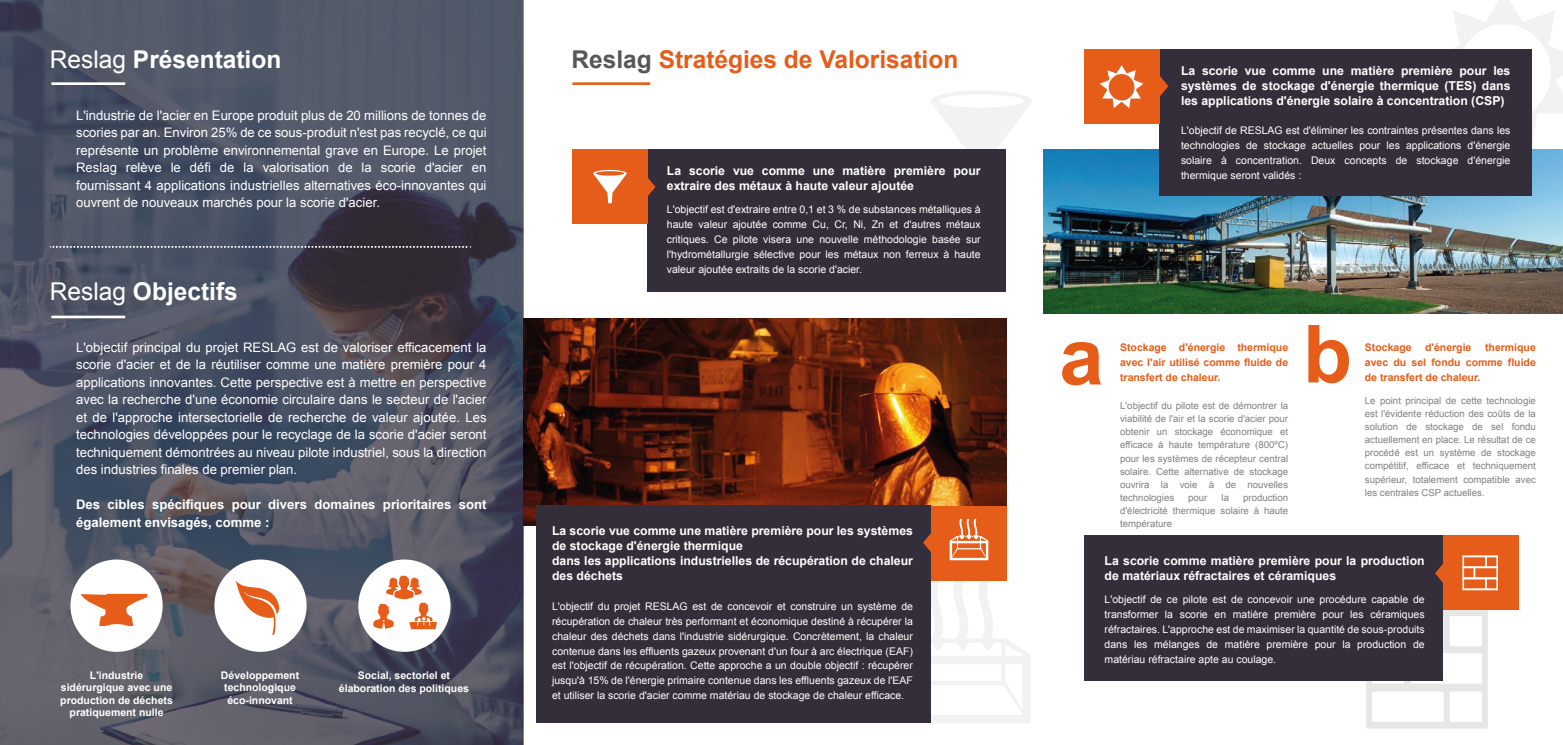
<style>
.page{position:relative;width:1563px;height:745px;background:#fff}
.page>*{position:absolute;margin:0;border:0;box-sizing:border-box;transform-origin:0 0}
.t1{font:700 80.06px "Arial";color:#e55d19}
.t2{font:700 24.5px "Arial";color:#fff}
.t3{font:700 24.5px "Arial";color:#e55d19}
.t4{font:13.12px/17.5px "Arial";color:#fff;text-align:justify}
.t5{font:700 13.12px/17.5px "Arial";color:#fff}
.t6{font:700 12.25px/14.9px "Arial";color:#fff}
.t7{font:10.5px/14.9px "Arial";color:#fff;text-align:justify}
.t8{font:700 10.5px/14.9px "Arial";color:#e55d19;text-align:justify}
.t9{font:700 10.5px/12.6px "Arial";color:#fff;text-align:center}
.t10{font:9.62px/13.1px "Arial";color:#808081;text-align:justify}
.s1{font-weight:400}
.s2{color:#575756}
</style>
<div class="page">
<svg style="left:0;top:0;width:524px;height:744px;background:#4d5161"></svg>
<svg style="left:1453px;top:0;width:110px;height:144px"></svg>
<svg style="left:931px;top:91px;width:101px;height:58px"></svg>
<svg style="left:895px;top:575px;width:136px;height:148px"></svg>
<svg style="left:1366px;top:609px;width:121px;height:119px"></svg>
<img style="left:523px;top:318px;width:483px;height:206px">
<img style="left:1043px;top:149px;width:520px;height:164px">
<div style="left:647px;top:149px;width:359px;height:143px;background:#342d3a"></div>
<div style="left:1159px;top:49px;width:373px;height:146px;background:#342d3a"></div>
<div style="left:1084px;top:535px;width:359px;height:145px;background:#342d3a"></div>
<div style="left:536px;top:505px;width:395px;height:217px;background:#342d3a"></div>
<div style="left:572px;top:149px;width:75px;height:74px;background:#e55d19"></div>
<div style="left:1084px;top:49px;width:75px;height:75px;background:#e55d19"></div>
<div style="left:1443px;top:535px;width:75px;height:74px;background:#e55d19"></div>
<div style="left:931px;top:505px;width:75px;height:75px;background:#e55d19"></div>
<svg style="left:949px;top:518px;width:39px;height:42px"></svg>
<hr style="left:572px;top:82px;width:78px;height:3px;background:#e55d19">
<hr style="left:51px;top:82px;width:74px;height:3px;background:#fff">
<hr style="left:51px;top:315px;width:74px;height:3px;background:#fff">
<svg style="left:50px;top:246px;width:421px;height:1px"></svg>
<div style="left:358px;top:559px;width:92px;height:92px;background:#fff;border-radius:50%"></div>
<svg style="left:373px;top:575px;width:64px;height:53px"></svg>
<div style="left:214px;top:559px;width:93px;height:92px;background:#fff;border-radius:50%"></div>
<svg style="left:236px;top:581px;width:44px;height:53px"></svg>
<svg style="left:1462px;top:555px;width:36px;height:35px"></svg>
<svg style="left:593px;top:170px;width:34px;height:33px"></svg>
<div style="left:70px;top:559px;width:93px;height:92px;background:#fff;border-radius:50%"></div>
<svg style="left:81px;top:593px;width:66px;height:32px"></svg>
<svg style="left:1099px;top:65px;width:44px;height:43px"></svg>
<svg style="left:923px;top:533px;width:8px;height:19px"></svg>
<svg style="left:647px;top:176px;width:8px;height:21px"></svg>
<svg style="left:1159px;top:75px;width:9px;height:22px"></svg>
<svg style="left:1435px;top:564px;width:8px;height:19px"></svg>
<h2 class="t2" style="left:50px;top:43px;width:233px"><span class="s1">Reslag</span> Présentation</h2>
<p class="t4" style="left:76px;top:106px;width:412px">L'industrie de l'acier en Europe produit plus de 20 millions de tonnes de scories par an. Environ 25% de ce sous-produit n'est pas recyclé, ce qui représente un problème environnemental grave en Europe. Le projet Reslag relève le défi de la valorisation de la scorie d'acier en fournissant 4 applications industrielles alternatives éco-innovantes qui ouvrent de nouveaux marchés pour la scorie d'acier.</p>
<h2 class="t2" style="left:50px;top:274px;width:189px"><span class="s1">Reslag</span> Objectifs</h2>
<p class="t4" style="left:76px;top:338px;width:412px">L'objectif principal du projet RESLAG est de valoriser efficacement la scorie d'acier et de la réutiliser comme une matière première pour 4 applications innovantes. Cette perspective est à mettre en perspective avec la recherche d'une économie circulaire dans le secteur de l'acier et de l'approche intersectorielle de recherche de valeur ajoutée. Les technologies développées pour le recyclage de la scorie d'acier seront techniquement démontrées au niveau pilote industriel, sous la direction des industries finales de premier plan.</p>
<p class="t5" style="left:76px;top:496px;width:412px">Des cibles spécifiques pour divers domaines prioritaires sont également envisagés, comme :</p>
<p class="t9" style="left:221px;top:668px;width:80px">Développement technologique éco-innovant</p>
<p class="t9" style="left:60px;top:668px;width:114px">L'industrie sidérurgique avec une production de déchets pratiquement nulle</p>
<p class="t9" style="left:339px;top:669px;width:132px">Social, sectoriel et élaboration des politiques</p>
<h2 class="t3" style="left:571px;top:43px;width:388px"><span class="s2">Reslag</span> Stratégies de Valorisation</h2>
<p class="t6" style="left:667px;top:163px;width:315px">La scorie vue comme une matière première pour extraire des métaux à haute valeur ajoutée</p>
<p class="t7" style="left:667px;top:202px;width:315px">L'objectif est d'extraire entre 0,1 et 3 % de substances métalliques à haute valeur ajoutée comme Cu, Cr, Ni, Zn et d'autres métaux critiques. Ce pilote visera une nouvelle méthodologie basée sur l'hydrométallurgie sélective pour les métaux non ferreux à haute valeur ajoutée extraits de la scorie d'acier.</p>
<p class="t6" style="left:552px;top:523px;width:362px">La scorie vue comme une matière première pour les systèmes de stockage d'énergie thermique<br>dans les applications industrielles de récupération de chaleur des déchets</p>
<p class="t7" style="left:552px;top:598px;width:362px">L'objectif du projet RESLAG est de concevoir et construire un système de récupération de chaleur très performant et économique destiné à récupérer la chaleur des déchets dans l'industrie sidérurgique. Concrètement, la chaleur contenue dans les effluents gazeux provenant d'un four à arc électrique (EAF) est l'objectif de récupération. Cette approche a un double objectif : récupérer jusqu'à 15% de l'énergie primaire contenue dans les effluents gazeux de l'EAF et utiliser la scorie d'acier comme matériau de stockage de chaleur efficace.</p>
<p class="t6" style="left:1181px;top:63px;width:331px;text-align:justify">La scorie vue comme une matière première pour les systèmes de stockage d'énergie thermique (TES) dans les applications d'énergie solaire à concentration (CSP)</p>
<p class="t7" style="left:1181px;top:123px;width:331px">L'objectif de RESLAG est d'éliminer les contraintes présentes dans les technologies de stockage actuelles pour les applications d'énergie solaire à concentration. Deux concepts de stockage d'énergie thermique seront validés :</p>
<h1 class="t1" style="left:1059px;top:303px;width:46px">a</h1>
<p class="t8" style="left:1120px;top:340px;width:170px">Stockage d'énergie thermique avec l'air utilisé comme fluide de transfert de chaleur.</p>
<p class="t10" style="left:1120px;top:399px;width:169px">L'objectif du pilote est de démontrer la viabilité de l'air et la scorie d'acier pour obtenir un stockage économique et efficace à haute température (800ºC) pour les systèmes de récepteur central solaire. Cette alternative de stockage ouvrira la voie à de nouvelles technologies</p>
<p class="t10" style="left:1120px;top:491px;width:169px;text-indent:123px">production d'électricité thermique solaire à haute température</p>
<p class="t10" style="left:1188px;top:491px;width:21px">pour</p>
<p class="t10" style="left:1221px;top:491px;width:9px">la</p>
<h1 class="t1" style="left:1303px;top:300px;width:50px">b</h1>
<p class="t8" style="left:1365px;top:340px;width:48px">Stockage</p>
<p class="t8" style="left:1425px;top:340px;width:48px">d'énergie</p>
<p class="t8" style="left:1365px;top:340px;width:172px;text-indent:120px">thermique avec du sel fondu comme fluide de transfert de chaleur.</p>
<p class="t10" style="left:1365px;top:393px;width:172px">Le point principal de cette technologie est l'évidente réduction des coûts de la solution de stockage de sel fondu actuellement en place. Le résultat de ce procédé est un système de stockage compétitif, efficace et techniquement supérieur, totalement compatible avec les centrales CSP actuelles.</p>
<p class="t6" style="left:1104px;top:553px;width:322px">La scorie comme matière première pour la production de matériaux réfractaires et céramiques</p>
<p class="t7" style="left:1104px;top:591px;width:321px">L'objectif de ce pilote est de concevoir une procédure capable de transformer la scorie en matière première pour les céramiques réfractaires. L'approche est de maximiser la quantité de sous-produits dans les mélanges de matière première pour la production de matériau réfractaire apte au coulage.</p>
</div>
